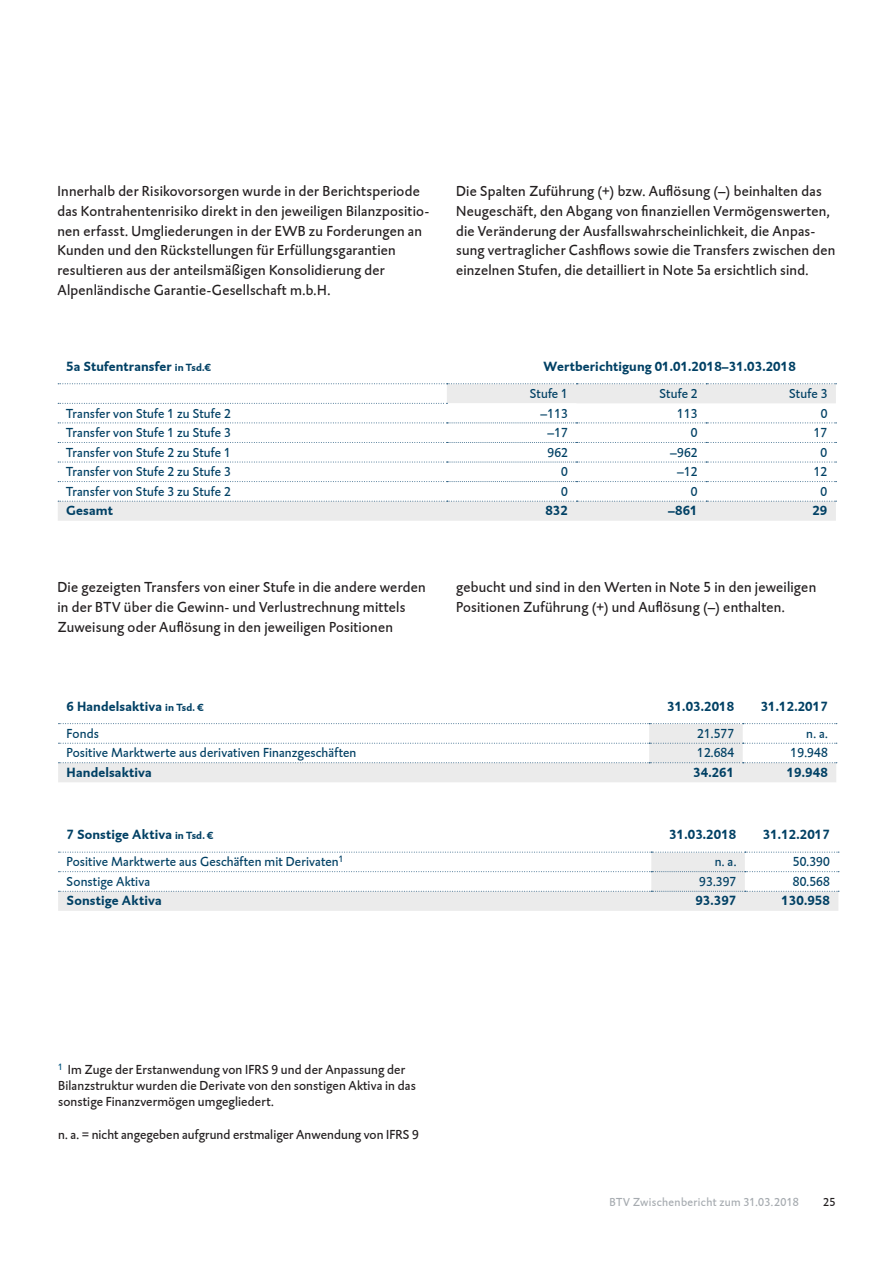
<style>
.page{position:relative;width:893px;height:1263px;background:#fff}
.page>*{position:absolute;margin:0;border:0;box-sizing:border-box;transform-origin:0 0}
.t1{font:15px/19.8px "DTL Caspari T";letter-spacing:.015em;color:#231f20}
.t2{font:13.5px "DTL Caspari T";letter-spacing:.01em;color:#004064}
.t3{font:700 13.5px "DTL Caspari T";letter-spacing:.01em;color:#004064}
.t4{font:13.5px/16.2px "DTL Caspari T";letter-spacing:.01em;color:#231f20}
.t5{font:12px "DTL Caspari T";letter-spacing:.03em;color:#a6abb0}
.t6{font:12px "DTL Caspari T";color:#231f20}
.s1{font-size:10.5px}
</style>
<div class="page">
<svg style="left:58px;top:384px;width:778px;height:137px;fill:#ebebeb"></svg>
<svg style="left:58px;top:383px;width:778px;height:1px"></svg>
<svg style="left:58px;top:403px;width:778px;height:99px"></svg>
<svg style="left:58px;top:724px;width:778px;height:58px"></svg>
<svg style="left:58px;top:723px;width:779px;height:1px"></svg>
<svg style="left:58px;top:743px;width:779px;height:1px"></svg>
<svg style="left:58px;top:762px;width:779px;height:1px"></svg>
<svg style="left:58px;top:853px;width:780px;height:58px"></svg>
<svg style="left:58px;top:871px;width:781px;height:1px"></svg>
<svg style="left:58px;top:852px;width:781px;height:1px"></svg>
<svg style="left:58px;top:891px;width:781px;height:1px"></svg>
<p class="t1" style="left:57px;top:181px;width:373px">Innerhalb der Risikovorsorgen wurde in der Berichtsperiode das Kontrahentenrisiko direkt in den jeweiligen Bilanzpositio&shy;nen erfasst. Umgliederungen in der EWB zu Forderungen an Kunden und den Rückstellungen für Erfüllungsgarantien resultieren aus der anteilsmäßigen Konsolidierung der Alpenländische Garantie-Gesellschaft m.b.H.</p>
<p class="t1" style="left:456px;top:181px;width:381px">Die Spalten Zuführung (+) bzw. Auflösung (–) beinhalten das Neugeschäft, den Abgang von finanziellen Vermögenswerten, die Veränderung der Ausfallswahrscheinlichkeit, die Anpas&shy;sung vertraglicher Cashflows sowie die Transfers zwischen den einzelnen Stufen, die detailliert in Note 5a ersichtlich sind.</p>
<p class="t3" style="left:66px;top:357px;width:146px">5a Stufentransfer <span class="s1">in Tsd.€</span></p>
<p class="t3" style="left:544px;top:357px;width:254px">Wertberichtigung 01.01.2018–31.03.2018</p>
<p class="t2" style="left:530px;top:385px;width:40px">Stufe 1</p>
<p class="t2" style="left:659px;top:385px;width:40px">Stufe 2</p>
<p class="t2" style="left:789px;top:385px;width:40px">Stufe 3</p>
<p class="t2" style="left:66px;top:404px;width:166px">Transfer von Stufe 1 zu Stufe 2</p>
<p class="t2" style="left:541px;top:404px;width:29px">–113</p>
<p class="t2" style="left:677px;top:404px;width:22px">113</p>
<p class="t2" style="left:821px;top:404px;width:8px">0</p>
<p class="t2" style="left:66px;top:424px;width:166px">Transfer von Stufe 1 zu Stufe 3</p>
<p class="t2" style="left:547px;top:424px;width:22px">–17</p>
<p class="t2" style="left:691px;top:424px;width:8px">0</p>
<p class="t2" style="left:814px;top:424px;width:15px">17</p>
<p class="t2" style="left:66px;top:444px;width:166px">Transfer von Stufe 2 zu Stufe 1</p>
<p class="t2" style="left:547px;top:444px;width:22px">962</p>
<p class="t2" style="left:670px;top:444px;width:29px">–962</p>
<p class="t2" style="left:821px;top:444px;width:8px">0</p>
<p class="t2" style="left:66px;top:463px;width:166px">Transfer von Stufe 2 zu Stufe 3</p>
<p class="t2" style="left:561px;top:463px;width:8px">0</p>
<p class="t2" style="left:677px;top:463px;width:22px">–12</p>
<p class="t2" style="left:814px;top:463px;width:15px">12</p>
<p class="t2" style="left:66px;top:483px;width:166px">Transfer von Stufe 3 zu Stufe 2</p>
<p class="t2" style="left:561px;top:483px;width:8px">0</p>
<p class="t2" style="left:691px;top:483px;width:8px">0</p>
<p class="t2" style="left:821px;top:483px;width:8px">0</p>
<p class="t3" style="left:66px;top:502px;width:48px">Gesamt</p>
<p class="t3" style="left:545px;top:502px;width:24px">832</p>
<p class="t3" style="left:668px;top:502px;width:31px">–861</p>
<p class="t3" style="left:812px;top:502px;width:16px">29</p>
<p class="t1" style="left:57px;top:577px;width:370px">Die gezeigten Transfers von einer Stufe in die andere werden in der BTV über die Gewinn- und Verlustrechnung mittels<br>Zuweisung oder Auflösung in den jeweiligen Positionen</p>
<p class="t1" style="left:456px;top:577px;width:362px">gebucht und sind in den Werten in Note 5 in den jeweiligen<br>Positionen Zuführung (+) und Auflösung (–) enthalten.</p>
<p class="t3" style="left:67px;top:697px;width:138px">6 Handelsaktiva <span class="s1">in Tsd. €</span></p>
<p class="t3" style="left:667px;top:697px;width:69px">31.03.2018</p>
<p class="t3" style="left:761px;top:697px;width:69px">31.12.2017</p>
<p class="t2" style="left:67px;top:725px;width:34px">Fonds</p>
<p class="t2" style="left:697px;top:725px;width:39px">21.577</p>
<p class="t2" style="left:806px;top:725px;width:23px">n. a.</p>
<p class="t2" style="left:67px;top:744px;width:291px">Positive Marktwerte aus derivativen Finanzgeschäften</p>
<p class="t2" style="left:697px;top:744px;width:39px">12.684</p>
<p class="t2" style="left:791px;top:744px;width:39px">19.948</p>
<p class="t3" style="left:67px;top:763px;width:87px">Handelsaktiva</p>
<p class="t3" style="left:693px;top:763px;width:43px">34.261</p>
<p class="t3" style="left:787px;top:763px;width:43px">19.948</p>
<p class="t3" style="left:67px;top:826px;width:148px">7 Sonstige Aktiva <span class="s1">in Tsd. €</span></p>
<p class="t3" style="left:669px;top:826px;width:69px">31.03.2018</p>
<p class="t3" style="left:763px;top:826px;width:69px">31.12.2017</p>
<p class="t2" style="left:67px;top:853px;width:278px">Positive Marktwerte aus Geschäften mit Derivaten<sup>1</sup></p>
<p class="t2" style="left:715px;top:853px;width:23px">n. a.</p>
<p class="t2" style="left:793px;top:853px;width:39px">50.390</p>
<p class="t2" style="left:67px;top:873px;width:85px">Sonstige Aktiva</p>
<p class="t2" style="left:699px;top:873px;width:39px">93.397</p>
<p class="t2" style="left:793px;top:873px;width:39px">80.568</p>
<p class="t3" style="left:67px;top:892px;width:97px">Sonstige Aktiva</p>
<p class="t3" style="left:695px;top:892px;width:43px">93.397</p>
<p class="t3" style="left:781px;top:892px;width:50px">130.958</p>
<p class="t4" style="left:58px;top:1061px;width:359px"><sup>1</sup> Im Zuge der Erstanwendung von IFRS 9 und der Anpassung der<br>Bilanzstruktur wurden die Derivate von den sonstigen Aktiva in das sonstige Finanzvermögen umgegliedert.</p>
<p class="t4" style="left:58px;top:1126px;width:362px">n. a. = nicht angegeben aufgrund erstmaliger Anwendung von IFRS 9</p>
<p class="t5" style="left:609px;top:1194px;width:191px">BTV Zwischenbericht zum 31.03.2018</p>
<p class="t6" style="left:823px;top:1194px;width:14px">25</p>
</div>
